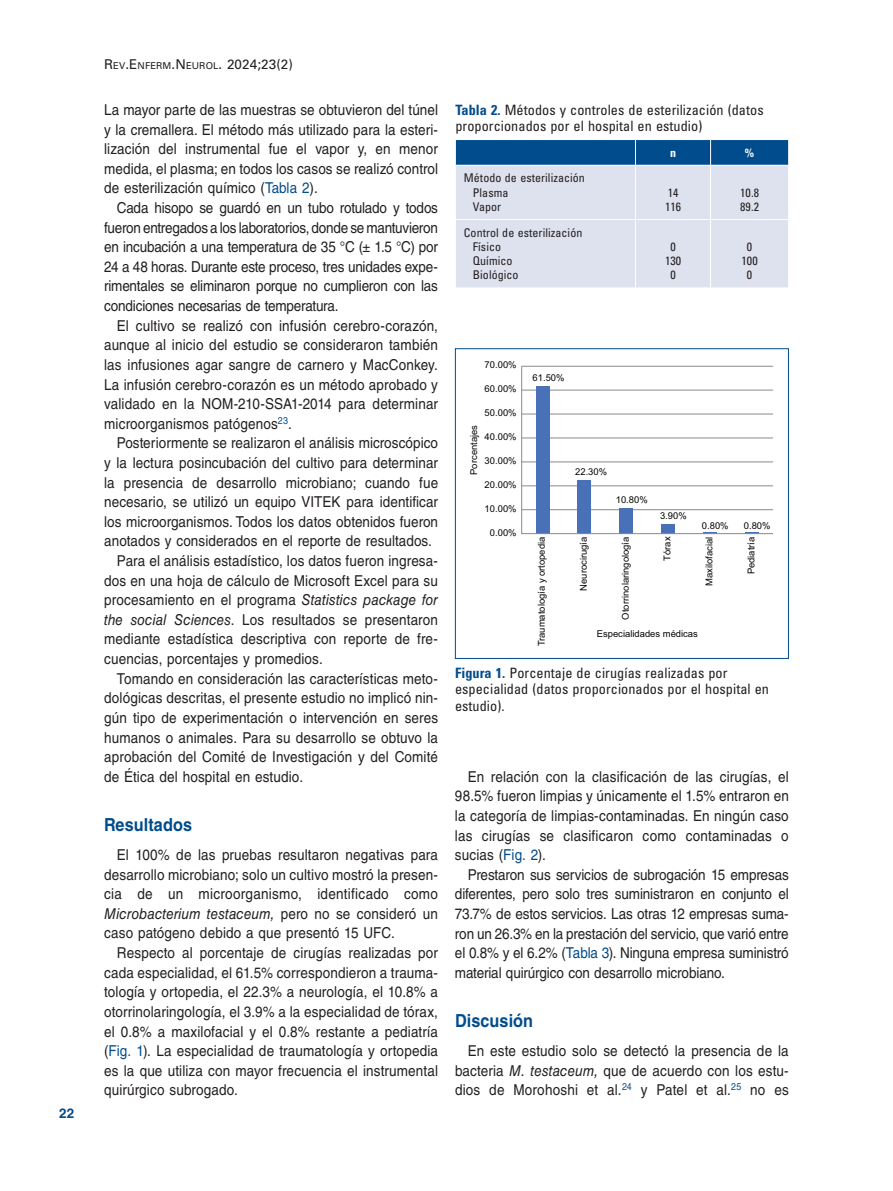
<style>
.page{position:relative;width:893px;height:1191px;background:#fff}
.page>*{position:absolute;margin:0;border:0;box-sizing:border-box;transform-origin:0 0}
.t1{font:700 18px "Helvetica LT Std";letter-spacing:.005em;color:#014c8c;scale:.9 1}
.t2{font:15px/19.6px "Helvetica LT Std";letter-spacing:.01em;color:#231f20;text-align:justify;scale:.9 1}
.t3{font:condensed 14.25px/16.5px "Univers LT Std";letter-spacing:.005em;color:#231f20}
.t4{font:13.5px "Univers LT Std";letter-spacing:.005em;color:#231f20}
.t5{font:700 13.5px "Helvetica LT Std";color:#014c8c}
.t6{font:condensed 12px/14.2px "Univers LT Std";letter-spacing:.005em;color:#231f20}
.t7{font:700 condensed 12px "Univers LT Std";color:#fff}
.t8{font:9.45px "Arial";color:#050504}
.s1{font-size:9.45px}
.s2{color:#014c8c}
.s3{font-style:italic}
.s4{font-weight:700;color:#014c8c}
</style>
<div class="page">
<svg style="left:455px;top:139px;width:334px;height:149px;background:#b9c9dd"></svg>
<hr style="left:455px;top:165px;width:180px;height:1px;background:#fff">
<hr style="left:455px;top:166px;width:1px;height:53px;background:#fff">
<hr style="left:635px;top:165px;width:76px;height:1px;background:#fff">
<hr style="left:635px;top:166px;width:1px;height:53px;background:#fff">
<hr style="left:711px;top:165px;width:78px;height:1px;background:#fff">
<hr style="left:710px;top:166px;width:1px;height:53px;background:#fff">
<hr style="left:788px;top:166px;width:1px;height:53px;background:#fff">
<hr style="left:455px;top:219px;width:180px;height:1px;background:#fff">
<hr style="left:455px;top:220px;width:1px;height:67px;background:#fff">
<hr style="left:635px;top:219px;width:76px;height:1px;background:#fff">
<hr style="left:635px;top:220px;width:1px;height:67px;background:#fff">
<hr style="left:711px;top:219px;width:78px;height:1px;background:#fff">
<hr style="left:710px;top:220px;width:1px;height:67px;background:#fff">
<hr style="left:788px;top:220px;width:1px;height:67px;background:#fff">
<hr style="left:711px;top:287px;width:78px;height:1px;background:#fff">
<hr style="left:522px;top:509px;width:251px;height:1px;background:#8b8a8a">
<hr style="left:522px;top:485px;width:251px;height:1px;background:#8b8a8a">
<hr style="left:522px;top:461px;width:251px;height:1px;background:#8b8a8a">
<hr style="left:522px;top:437px;width:251px;height:1px;background:#8b8a8a">
<hr style="left:522px;top:414px;width:251px;height:1px;background:#8b8a8a">
<hr style="left:522px;top:390px;width:251px;height:1px;background:#8b8a8a">
<hr style="left:522px;top:366px;width:251px;height:1px;background:#8b8a8a">
<div style="left:536px;top:386px;width:13px;height:147px;background:#4871b8"></div>
<div style="left:578px;top:480px;width:13px;height:53px;background:#4871b8"></div>
<div style="left:620px;top:508px;width:13px;height:25px;background:#4871b8"></div>
<div style="left:662px;top:524px;width:13px;height:9px;background:#4871b8"></div>
<svg style="left:704px;top:532px;width:13px;height:1px"></svg>
<svg style="left:746px;top:532px;width:13px;height:1px"></svg>
<hr style="left:521px;top:366px;width:1px;height:167px;background:#8b8a8a">
<hr style="left:522px;top:533px;width:251px;height:1px;background:#8b8a8a">
<div style="left:455px;top:348px;width:334px;height:311px;border:1px solid #014c8c"></div>
<p class="t5" style="left:59px;top:1104px;width:17px">22</p>
<p class="t4" style="left:104px;top:57px;width:190px">R<span class="s1">EV</span>.E <span class="s1">NFERM</span>.N <span class="s1">EUROL</span>. 2024;23(2)</p>
<p class="t2" style="left:104px;top:100px;width:373px">La mayor parte de las muestras se obtuvieron del túnel y la cremallera. El método más utilizado para la esteri&shy;lización del instrumental fue el vapor y, en menor medida, el plasma; en todos los casos se realizó control de esterilización químico (<span class="s2">Tabla 2</span>).</p>
<p class="t2" style="left:104px;top:198px;width:372px;text-indent:13px">Cada hisopo se guardó en un tubo rotulado y todos fueron entregados a los laboratorios, donde se mantuvieron en incubación a una temperatura de 35 °C (± 1.5 °C) por 24 a 48 horas. Durante este proceso, tres unidades expe&shy;rimentales se eliminaron porque no cumplieron con las condiciones necesarias de temperatura.</p>
<p class="t2" style="left:104px;top:315px;width:372px;text-indent:13px">El cultivo se realizó con infusión cerebro-corazón, aunque al inicio del estudio se consideraron también las infusiones agar sangre de carnero y MacConkey.<br>La infusión cerebro-corazón es un método aprobado y validado en la NOM-210-SSA1-2014 para determinar microorganismos patógenos<sup>23</sup>.</p>
<p class="t2" style="left:117px;top:433px;width:358px">Posteriormente se realizaron el análisis microscópico</p>
<p class="t2" style="left:104px;top:453px;width:373px">y la lectura posincubación del cultivo para determinar</p>
<p class="t2" style="left:104px;top:472px;width:373px">la presencia de desarrollo microbiano; cuando fue</p>
<p class="t2" style="left:104px;top:492px;width:373px">necesario, se utilizó un equipo VITEK para identificar</p>
<p class="t2" style="left:104px;top:511px;width:373px">los microorganismos. Todos los datos obtenidos fueron</p>
<p class="t2" style="left:104px;top:531px;width:366px">anotados y considerados en el reporte de resultados.</p>
<p class="t2" style="left:117px;top:551px;width:358px">Para el análisis estadístico, los datos fueron ingresa-</p>
<p class="t2" style="left:104px;top:570px;width:372px">dos en una hoja de cálculo de Microsoft Excel para su</p>
<p class="t2" style="left:104px;top:590px;width:372px">procesamiento en el programa <span class="s3">Statistics package for</span></p>
<p class="t2" style="left:104px;top:609px;width:372px"><span class="s3">the social Sciences</span>. Los resultados se presentaron</p>
<p class="t2" style="left:104px;top:629px;width:372px">mediante estadística descriptiva con reporte de fre-</p>
<p class="t2" style="left:104px;top:649px;width:244px">cuencias, porcentajes y promedios.</p>
<p class="t2" style="left:117px;top:668px;width:358px">Tomando en consideración las características meto-</p>
<p class="t2" style="left:104px;top:688px;width:372px">dológicas descritas, el presente estudio no implicó nin-</p>
<p class="t2" style="left:104px;top:708px;width:372px">gún tipo de experimentación o intervención en seres</p>
<p class="t2" style="left:104px;top:727px;width:372px">humanos o animales. Para su desarrollo se obtuvo la</p>
<p class="t2" style="left:104px;top:747px;width:372px">aprobación del Comité de Investigación y del Comité</p>
<p class="t2" style="left:104px;top:766px;width:222px">de Ética del hospital en estudio.</p>
<p class="t1" style="left:104px;top:813px;width:99px">Resultados</p>
<p class="t2" style="left:104px;top:845px;width:372px;text-indent:13px">El 100% de las pruebas resultaron negativas para desarrollo microbiano; solo un cultivo mostró la presen&shy;cia de un microorganismo, identificado como <span class="s3">Microbacterium testaceum,</span> pero no se consideró un caso patógeno debido a que presentó 15 UFC.</p>
<p class="t2" style="left:104px;top:943px;width:372px;text-indent:13px">Respecto al porcentaje de cirugías realizadas por cada especialidad, el 61.5% correspondieron a trauma&shy;tología y ortopedia, el 22.3% a neurología, el 10.8% a otorrinolaringología, el 3.9% a la especialidad de tórax, el 0.8% a maxilofacial y el 0.8% restante a pediatría (<span class="s2">Fig. 1</span>). La especialidad de traumatología y ortopedia es la que utiliza con mayor frecuencia el instrumental quirúrgico subrogado.</p>
<p class="t3" style="left:455px;top:101px;width:310px"><span class="s4">Tabla 2.</span> Métodos y controles de esterilización (datos proporcionados por el hospital en estudio)</p>
<p class="t7" style="left:670px;top:145px;width:7px">n</p>
<p class="t7" style="left:745px;top:145px;width:11px">%</p>
<p class="t6" style="left:473px;top:171px;width:114px;text-indent:-9px">Método de esterilización<br>Plasma<br>Vapor</p>
<p class="t6" style="left:665px;top:185px;width:18px">14<br>116</p>
<p class="t6" style="left:740px;top:185px;width:20px">10.8<br>89.2</p>
<p class="t6" style="left:473px;top:225px;width:111px;text-indent:-9px">Control de esterilización<br>Físico<br>Químico<br>Biológico</p>
<p class="t6" style="left:665px;top:239px;width:18px;text-align:center">0<br>130<br>0</p>
<p class="t6" style="left:742px;top:239px;width:18px;text-align:center">0<br>100<br>0</p>
<p class="t8" style="left:485px;top:358px;width:33px">70.00%</p>
<p class="t8" style="left:485px;top:382px;width:33px">60.00%</p>
<p class="t8" style="left:485px;top:406px;width:33px">50.00%</p>
<p class="t8" style="left:467px;top:475px;width:51px;rotate:-90deg">Porcentajes</p>
<p class="t8" style="left:485px;top:430px;width:33px">40.00%</p>
<p class="t8" style="left:485px;top:454px;width:33px">30.00%</p>
<p class="t8" style="left:485px;top:478px;width:33px">20.00%</p>
<p class="t8" style="left:485px;top:502px;width:33px">10.00%</p>
<p class="t8" style="left:533px;top:371px;width:33px">61.50%</p>
<p class="t8" style="left:575px;top:465px;width:33px">22.30%</p>
<p class="t8" style="left:616px;top:493px;width:33px">10.80%</p>
<p class="t8" style="left:660px;top:509px;width:28px">3.90%</p>
<p class="t8" style="left:702px;top:519px;width:28px">0.80%</p>
<p class="t8" style="left:744px;top:519px;width:28px">0.80%</p>
<p class="t8" style="left:490px;top:526px;width:28px">0.00%</p>
<p class="t8" style="left:535px;top:646px;width:111px;rotate:-90deg">Traumatología y ortopedia</p>
<p class="t8" style="left:577px;top:590px;width:55px;rotate:-90deg">Neurocirugía</p>
<p class="t8" style="left:619px;top:619px;width:84px;rotate:-90deg">Otorrinolaringología</p>
<p class="t8" style="left:661px;top:561px;width:26px;rotate:-90deg">Tórax</p>
<p class="t8" style="left:703px;top:586px;width:51px;rotate:-90deg">Maxilofacial</p>
<p class="t8" style="left:744px;top:574px;width:39px;rotate:-90deg">Pediatría</p>
<p class="t8" style="left:597px;top:627px;width:103px">Especialidades médicas</p>
<p class="t3" style="left:455px;top:664px;width:316px"><span class="s4">Figura 1.</span> Porcentaje de cirugías realizadas por especialidad (datos proporcionados por el hospital en estudio).</p>
<p class="t2" style="left:455px;top:767px;width:372px;text-indent:13px">En relación con la clasificación de las cirugías, el 98.5% fueron limpias y únicamente el 1.5% entraron en la categoría de limpias-contaminadas. En ningún caso las cirugías se clasificaron como contaminadas o sucias (<span class="s2">Fig. 2</span>).</p>
<p class="t2" style="left:455px;top:864px;width:372px;text-indent:13px">Prestaron sus servicios de subrogación 15 empresas diferentes, pero solo tres suministraron en conjunto el 73.7% de estos servicios. Las otras 12 empresas suma&shy;ron un 26.3% en la prestación del servicio, que varió entre el 0.8% y el 6.2% (<span class="s2">Tabla 3</span>). Ninguna empresa suministró material quirúrgico con desarrollo microbiano.</p>
<p class="t1" style="left:455px;top:1009px;width:88px">Discusión</p>
<p class="t2" style="left:455px;top:1041px;width:372px;text-indent:13px">En este estudio solo se detectó la presencia de la bacteria <span class="s3">M. testaceum,</span> que de acuerdo con los estu&shy;dios de Morohoshi et al.<sup>24</sup> y Patel et al.<sup>25</sup> no es</p>
</div>
